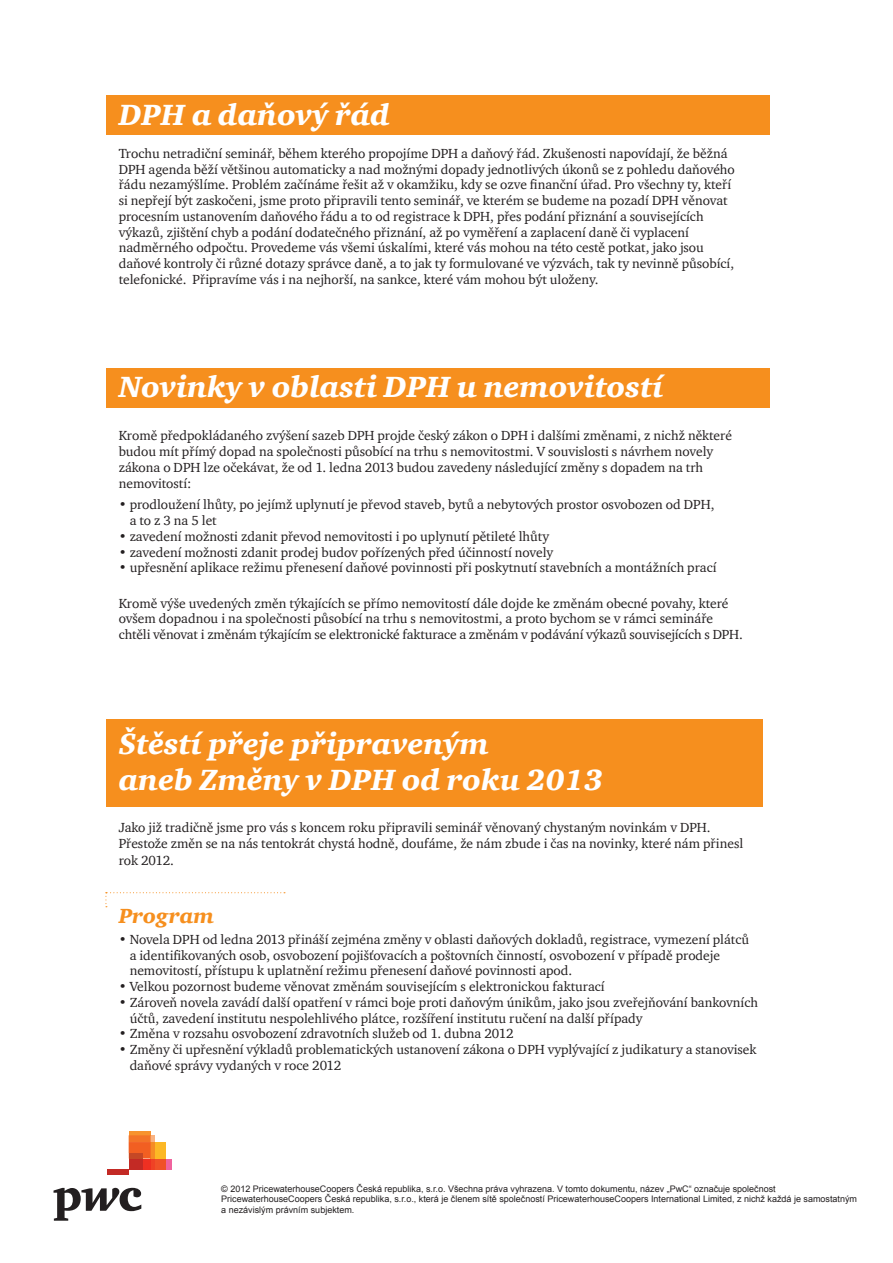
<style>
.page{position:relative;width:893px;height:1263px;background:#fff}
.page>*{position:absolute;margin:0;border:0;box-sizing:border-box;transform-origin:0 0}
.t1{font:italic 900 30px/36px "ITC Charter Com";color:#fff}
.t2{font:italic 900 21px "ITC Charter Com";color:#f68f1e}
.t3{font:13.5px/15.8px "ITC Charter Com";color:#231f20}
.t4{font:9px/10.8px "Arial";color:#231f20}
</style>
<div class="page">
<div style="left:106px;top:95px;width:663px;height:40px;background:#f68f1e"></div>
<div style="left:106px;top:368px;width:663px;height:39px;background:#f68f1e"></div>
<div style="left:106px;top:719px;width:657px;height:87px;background:#f68f1e"></div>
<svg style="left:105px;top:892px;width:180px;height:15px"></svg>
<svg style="left:54px;top:1188px;width:87px;height:33px"></svg>
<div style="left:166px;top:1158px;width:6px;height:11px;background:#f0639e"></div>
<hr style="left:129px;top:1131px;width:22px;height:4px;background:#f7932e">
<div style="left:155px;top:1142px;width:11px;height:16px;background:#fcb825"></div>
<div style="left:155px;top:1158px;width:11px;height:11px;background:#f05128"></div>
<hr style="left:151px;top:1158px;width:4px;height:11px;background:#ef4225">
<svg style="left:129px;top:1135px;width:26px;height:23px"></svg>
<div style="left:142px;top:1158px;width:9px;height:11px;background:#ee3022"></div>
<div style="left:129px;top:1153px;width:13px;height:5px;background:#c54826"></div>
<div style="left:129px;top:1158px;width:13px;height:11px;background:#c32a25"></div>
<div style="left:107px;top:1169px;width:22px;height:6px;background:#c32a25"></div>
<p class="t1" style="left:119px;top:97px;width:273px">DPH a daňový řád</p>
<p class="t3" style="left:119px;top:145px;width:618px">Trochu netradiční seminář, během kterého propojíme DPH a daňový řád. Zkušenosti napovídají, že běžná DPH agenda běží většinou automaticky a nad možnými dopady jednotlivých úkonů se z pohledu daňového řádu nezamýšlíme. Problém začínáme řešit až v okamžiku, kdy se ozve finanční úřad. Pro všechny ty, kteří si nepřejí být zaskočeni, jsme proto připravili tento seminář, ve kterém se budeme na pozadí DPH věnovat procesním ustanovením daňového řádu a to od registrace k DPH, přes podání přiznání a souvisejících výkazů, zjištění chyb a podání dodatečného přiznání, až po vyměření a zaplacení daně či vyplacení nadměrného odpočtu. Provedeme vás všemi úskalími, které vás mohou na této cestě potkat, jako jsou daňové kontroly či různé dotazy správce daně, a to jak ty formulované ve výzvách, tak ty nevinně působící, telefonické. Připravíme vás i na nejhorší, na sankce, které vám mohou být uloženy.</p>
<p class="t1" style="left:119px;top:369px;width:546px">Novinky v oblasti DPH u nemovitostí</p>
<p class="t3" style="left:119px;top:428px;width:615px">Kromě předpokládaného zvýšení sazeb DPH projde český zákon o DPH i dalšími změnami, z nichž některé budou mít přímý dopad na společnosti působící na trhu s nemovitostmi. V souvislosti s návrhem novely zákona o DPH lze očekávat, že od 1. ledna 2013 budou zavedeny následující změny s dopadem na trh nemovitostí:</p>
<p class="t3" style="left:130px;top:497px;width:586px;text-indent:-11px">• prodloužení lhůty, po jejímž uplynutí je převod staveb, bytů a nebytových prostor osvobozen od DPH, a to z 3 na 5 let</p>
<p class="t3" style="left:119px;top:528px;width:432px">• zavedení možnosti zdanit převod nemovitosti i po uplynutí pětileté lhůty</p>
<p class="t3" style="left:119px;top:544px;width:436px">• zavedení možnosti zdanit prodej budov pořízených před účinností novely</p>
<p class="t3" style="left:119px;top:560px;width:599px">• upřesnění aplikace režimu přenesení daňové povinnosti při poskytnutí stavebních a montážních prací</p>
<p class="t3" style="left:119px;top:595px;width:626px">Kromě výše uvedených změn týkajících se přímo nemovitostí dále dojde ke změnám obecné povahy, které ovšem dopadnou i na společnosti působící na trhu s nemovitostmi, a proto bychom se v rámci semináře chtěli věnovat i změnám týkajícím se elektronické fakturace a změnám v podávání výkazů souvisejících s DPH.</p>
<p class="t1" style="left:119px;top:726px;width:486px">Štěstí přeje připraveným<br>aneb Změny v DPH od roku 2013</p>
<p class="t3" style="left:119px;top:819px;width:626px;line-height:16.2px">Jako již tradičně jsme pro vás s koncem roku připravili seminář věnovaný chystaným novinkám v DPH.<br>Přestože změn se na nás tentokrát chystá hodně, doufáme, že nám zbude i čas na novinky, které nám přinesl rok 2012.</p>
<p class="t2" style="left:119px;top:903px;width:97px">Program</p>
<p class="t3" style="left:130px;top:931px;width:621px;text-indent:-11px">• Novela DPH od ledna 2013 přináší zejména změny v oblasti daňových dokladů, registrace, vymezení plátců a identifikovaných osob, osvobození pojišťovacích a poštovních činností, osvobození v případě prodeje nemovitostí, přístupu k uplatnění režimu přenesení daňové povinnosti apod.</p>
<p class="t3" style="left:119px;top:978px;width:487px">• Velkou pozornost budeme věnovat změnám souvisejícím s elektronickou fakturací</p>
<p class="t3" style="left:130px;top:994px;width:630px;text-indent:-11px">• Zároveň novela zavádí další opatření v rámci boje proti daňovým únikům, jako jsou zveřejňování bankovních účtů, zavedení institutu nespolehlivého plátce, rozšíření institutu ručení na další případy</p>
<p class="t3" style="left:119px;top:1026px;width:396px">• Změna v rozsahu osvobození zdravotních služeb od 1. dubna 2012</p>
<p class="t3" style="left:130px;top:1041px;width:628px;text-indent:-11px">• Změny či upřesnění výkladů problematických ustanovení zákona o DPH vyplývající z judikatury a stanovisek daňové správy vydaných v roce 2012</p>
<p class="t4" style="left:221px;top:1183px;width:637px">© 2012 PricewaterhouseCoopers Česká republika, s.r.o. Všechna práva vyhrazena. V tomto dokumentu, název „PwC“ označuje společnost<br>PricewaterhouseCoopers Česká republika, s.r.o., která je členem sítě společností PricewaterhouseCoopers International Limited, z nichž každá je samostatným a nezávislým právním subjektem.</p>
</div>
